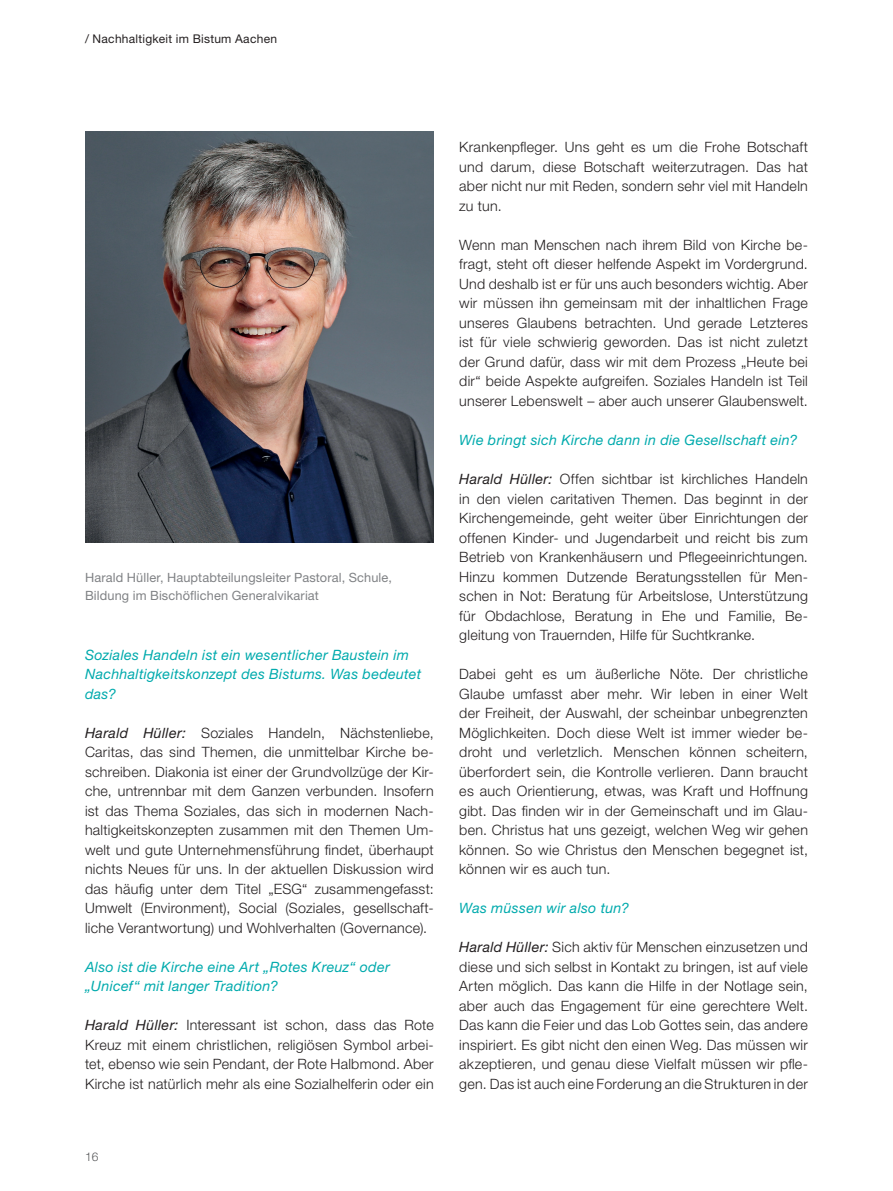
<style>
.page{position:relative;width:893px;height:1191px;background:#fff}
.page>*{position:absolute;margin:0;border:0;box-sizing:border-box;transform-origin:0 0}
.t1{font:300 14.25px/19.5px "Helvetica Neue LT Std";letter-spacing:.02em;color:#231f20;text-align:justify}
.t2{font:italic 14.25px/19.5px "Helvetica Neue LT Std";letter-spacing:.02em;color:#00aaad}
.t3{font:12.75px/18px "Helvetica Neue LT Std";letter-spacing:.01em;color:#808285}
.t4{font:12px "Helvetica Neue LT Std";letter-spacing:.025em;color:#231f20}
.t5{font:300 12px "Helvetica Neue LT Std";color:#57585a}
.s1{font-weight:400;font-style:italic}
</style>
<div class="page">
<img style="left:85px;top:132px;width:349px;height:410px">
<p class="t4" style="left:85px;top:31px;width:194px">/ Nachhaltigkeit im Bistum Aachen</p>
<p class="t3" style="left:85px;top:568px;width:308px">Harald Hüller, Hauptabteilungsleiter Pastoral, Schule,<br>Bildung im Bischöflichen Generalvikariat</p>
<p class="t2" style="left:85px;top:644px;width:338px">Soziales Handeln ist ein wesentlicher Baustein im<br>Nachhaltigkeitskonzept des Bistums. Was bedeutet das?</p>
<p class="t1" style="left:85px;top:722px;width:350px"><span class="s1">Harald Hüller:</span> Soziales Handeln, Nächstenliebe, Caritas, das sind Themen, die unmittelbar Kirche be&shy;schreiben. Diakonia ist einer der Grundvollzüge der Kir&shy;che, untrennbar mit dem Ganzen verbunden. Insofern ist das Thema Soziales, das sich in modernen Nach&shy;haltigkeitskonzepten zusammen mit den Themen Um&shy;welt und gute Unternehmensführung findet, überhaupt nichts Neues für uns. In der aktuellen Diskussion wird das häufig unter dem Titel „ESG“ zusammengefasst:<br>Umwelt (Environment), Social (Soziales, gesellschaft&shy;liche Verantwortung) und Wohlverhalten (Governance).</p>
<p class="t2" style="left:85px;top:956px;width:306px">Also ist die Kirche eine Art „Rotes Kreuz“ oder „Unicef“ mit langer Tradition?</p>
<p class="t1" style="left:85px;top:1015px;width:350px"><span class="s1">Harald Hüller:</span> Interessant ist schon, dass das Rote Kreuz mit einem christlichen, religiösen Symbol arbei&shy;tet, ebenso wie sein Pendant, der Rote Halbmond. Aber Kirche ist natürlich mehr als eine Sozialhelferin oder ein</p>
<p class="t5" style="left:85px;top:1149px;width:15px">16</p>
<p class="t1" style="left:459px;top:137px;width:350px">Krankenpfleger. Uns geht es um die Frohe Botschaft und darum, diese Botschaft weiterzutragen. Das hat aber nicht nur mit Reden, sondern sehr viel mit Handeln zu tun.</p>
<p class="t1" style="left:459px;top:235px;width:350px;text-align:left">Wenn man Menschen nach ihrem Bild von Kirche be&shy;fragt, steht oft dieser helfende Aspekt im Vordergrund.<br>Und deshalb ist er für uns auch besonders wichtig. Aber wir müssen ihn gemeinsam mit der inhaltlichen Frage unseres Glaubens betrachten. Und gerade Letzteres ist für viele schwierig geworden. Das ist nicht zuletzt der Grund dafür, dass wir mit dem Prozess „Heute bei dir“ beide Aspekte aufgreifen. Soziales Handeln ist Teil unserer Lebenswelt – aber auch unserer Glaubenswelt.</p>
<p class="t2" style="left:459px;top:430px;width:340px">Wie bringt sich Kirche dann in die Gesellschaft ein?</p>
<p class="t1" style="left:459px;top:469px;width:350px;text-align:left"><span class="s1">Harald Hüller:</span> Offen sichtbar ist kirchliches Handeln in den vielen caritativen Themen. Das beginnt in der Kirchengemeinde, geht weiter über Einrichtungen der offenen Kinder- und Jugendarbeit und reicht bis zum Betrieb von Krankenhäusern und Pflegeeinrichtungen.<br>Hinzu kommen Dutzende Beratungsstellen für Men&shy;schen in Not: Beratung für Arbeitslose, Unterstützung für Obdachlose, Beratung in Ehe und Familie, Be&shy;gleitung von Trauernden, Hilfe für Suchtkranke.</p>
<p class="t1" style="left:459px;top:664px;width:350px">Dabei geht es um äußerliche Nöte. Der christliche Glaube umfasst aber mehr. Wir leben in einer Welt der Freiheit, der Auswahl, der scheinbar unbegrenzten Möglichkeiten. Doch diese Welt ist immer wieder be&shy;droht und verletzlich. Menschen können scheitern, überfordert sein, die Kontrolle verlieren. Dann braucht es auch Orientierung, etwas, was Kraft und Hoffnung gibt. Das finden wir in der Gemeinschaft und im Glau&shy;ben. Christus hat uns gezeigt, welchen Weg wir gehen können. So wie Christus den Menschen begegnet ist, können wir es auch tun.</p>
<p class="t2" style="left:459px;top:898px;width:171px">Was müssen wir also tun?</p>
<p class="t1" style="left:459px;top:937px;width:350px;text-align:left"><span class="s1">Harald Hüller:</span> Sich aktiv für Menschen einzusetzen und diese und sich selbst in Kontakt zu bringen, ist auf viele Arten möglich. Das kann die Hilfe in der Notlage sein, aber auch das Engagement für eine gerechtere Welt.<br>Das kann die Feier und das Lob Gottes sein, das andere inspiriert. Es gibt nicht den einen Weg. Das müssen wir akzeptieren, und genau diese Vielfalt müssen wir pfle&shy;gen. Das ist auch eine Forderung an die Strukturen in der</p>
</div>
